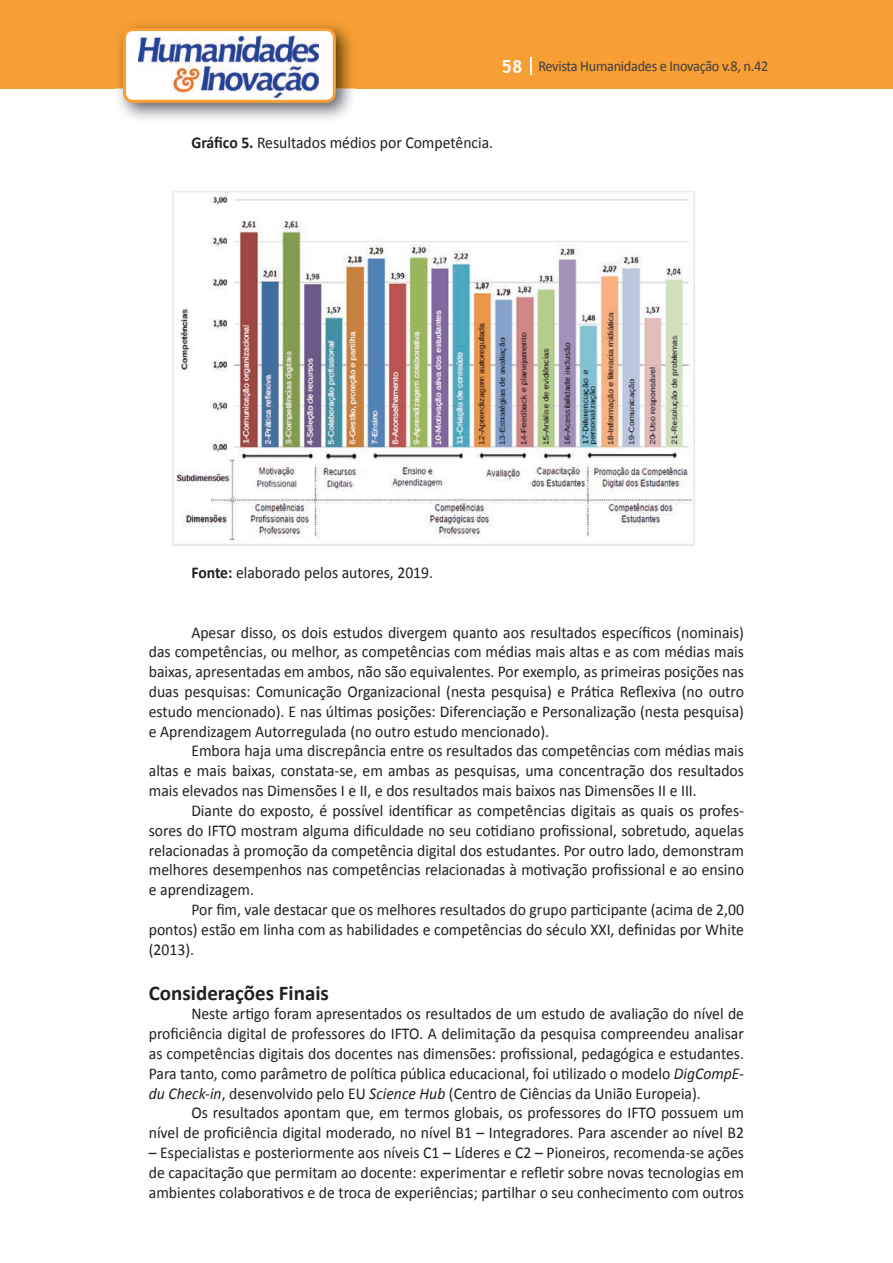
<style>
.page{position:relative;width:893px;height:1263px;background:#fff}
.page>*{position:absolute;margin:0;border:0;box-sizing:border-box;transform-origin:0 0}
.t1{font:700 21px "Calibri";color:#231f20}
.t2{font:16.5px/19.8px "Calibri";color:#231f20;text-align:justify;scale:.95 1}
.t3{font:15px "Calibri";letter-spacing:-.02em;color:#3e3e3f;scale:.95 1}
.s1{font-family:"Trebuchet MS";font-weight:700;font-size:18px;color:#fff}
.s2{font-weight:700}
.s3{font-style:italic}
</style>
<div class="page">
<div style="left:0;top:0;width:893px;height:88px;background:#f79e34"></div>
<svg style="left:530px;top:57px;width:2px;height:18px"></svg>
<img style="left:115px;top:24px;width:241px;height:95px">
<svg style="left:123px;top:28px;width:213px;height:75px"></svg>
<img style="left:172px;top:191px;width:523px;height:355px">
<p class="t3" style="left:501px;top:57px;width:282px"><span class="s1">58</span> Revista Humanidades e Inovação v.8, n.42</p>
<p class="t2" style="left:191px;top:133px;width:319px"><span class="s2">Gráfico 5.</span> Resultados médios por Competência.</p>
<p class="t2" style="left:191px;top:563px;width:256px"><span class="s2">Fonte:</span> elaborado pelos autores, 2019.</p>
<p class="t2" style="left:149px;top:622px;width:628px;text-indent:43px">Apesar disso, os dois estudos divergem quanto aos resultados específicos (nominais) das competências, ou melhor, as competências com médias mais altas e as com médias mais baixas, apresentadas em ambos, não são equivalentes. Por exemplo, as primeiras posições nas duas pesquisas: Comunicação Organizacional (nesta pesquisa) e Prática Reflexiva (no outro estudo mencionado). E nas últimas posições: Diferenciação e Personalização (nesta pesquisa) e Aprendizagem Autorregulada (no outro estudo mencionado).</p>
<p class="t2" style="left:149px;top:741px;width:628px;text-indent:43px">Embora haja uma discrepância entre os resultados das competências com médias mais altas e mais baixas, constata-se, em ambas as pesquisas, uma concentração dos resultados mais elevados nas Dimensões I e II, e dos resultados mais baixos nas Dimensões II e III.</p>
<p class="t2" style="left:149px;top:800px;width:628px;text-indent:43px">Diante do exposto, é possível identificar as competências digitais as quais os profes&shy;sores do IFTO mostram alguma dificuldade no seu cotidiano profissional, sobretudo, aquelas relacionadas à promoção da competência digital dos estudantes. Por outro lado, demonstram melhores desempenhos nas competências relacionadas à motivação profissional e ao ensino e aprendizagem.</p>
<p class="t2" style="left:149px;top:899px;width:628px;text-indent:43px">Por fim, vale destacar que os melhores resultados do grupo participante (acima de 2,00 pontos) estão em linha com as habilidades e competências do século XXI, definidas por White (2013).</p>
<p class="t1" style="left:149px;top:979px;width:182px">Considerações Finais</p>
<p class="t2" style="left:149px;top:1004px;width:628px;text-indent:43px">Neste artigo foram apresentados os resultados de um estudo de avaliação do nível de proficiência digital de professores do IFTO. A delimitação da pesquisa compreendeu analisar as competências digitais dos docentes nas dimensões: profissional, pedagógica e estudantes.<br>Para tanto, como parâmetro de política pública educacional, foi utilizado o modelo <span class="s3">DigCompE&shy;du Check-in</span>, desenvolvido pelo EU <span class="s3">Science Hub</span> (Centro de Ciências da União Europeia).</p>
<p class="t2" style="left:149px;top:1103px;width:628px;text-align:right">Os resultados apontam que, em termos globais, os professores do IFTO possuem um<br>nível de proficiência digital moderado, no nível B1 – Integradores. Para ascender ao nível B2</p>
<p class="t2" style="left:149px;top:1142px;width:628px">– Especialistas e posteriormente aos níveis C1 – Líderes e C2 – Pioneiros, recomenda-se ações de capacitação que permitam ao docente: experimentar e refletir sobre novas tecnologias em ambientes colaborativos e de troca de experiências; partilhar o seu conhecimento com outros</p>
</div>
